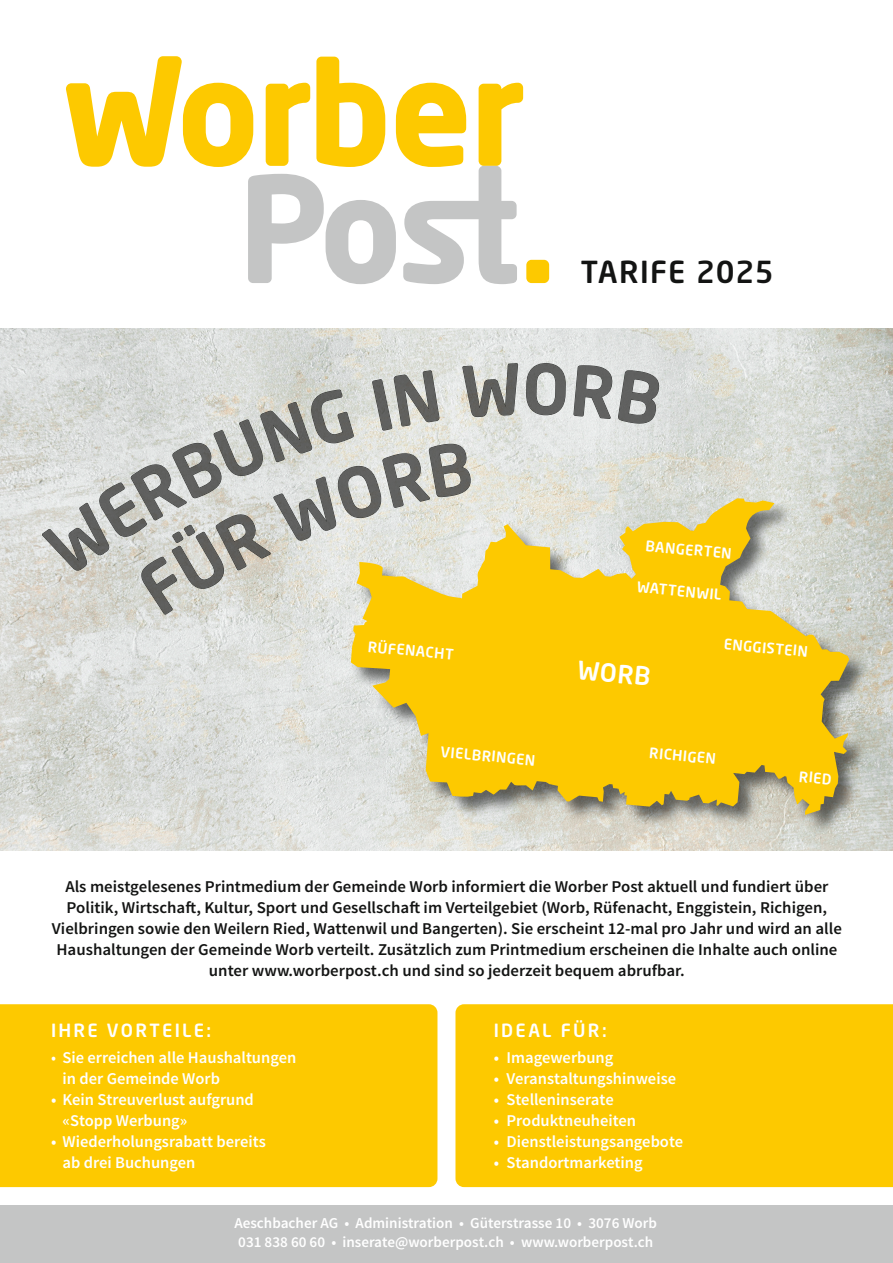
<style>
.page{position:relative;width:893px;height:1263px;background:#fff}
.page>*{position:absolute;margin:0;border:0;box-sizing:border-box;transform-origin:0 0}
.t1{font:500 30px "Neo Sans Pro";letter-spacing:.03em;color:#131413}
.t2{font:500 25.05px "Neo Sans Pro";color:#fff}
.t3{font:500 18px "Neo Sans Pro";letter-spacing:.125em;color:#fff}
.t4{font:600 16.5px/21px "Source Sans Pro";color:#131413;text-align:center}
.t5{font:600 16.5px/21px "Source Sans Pro";color:#fff}
.t6{font:600 15.15px/19.5px "Source Sans Pro";color:#fff}
.t7{font:500 14.4px "Neo Sans Pro";color:#fff}
.s1{font-weight:400}
</style>
<div class="page">
<img style="left:0;top:328px;width:893px;height:440px">
<svg style="left:0;top:768px;width:893px;height:83px"></svg>
<div style="left:0;top:1205px;width:893px;height:58px;background:#c4c5c5"></div>
<div style="left:0;top:1004px;width:437px;height:183px;background:#fdc900"></div>
<div style="left:455px;top:1004px;width:438px;height:183px;background:#fdc900"></div>
<svg style="left:66px;top:56px;width:483px;height:228px"></svg>
<div style="left:351px;top:498px;width:519px;height:337px;background:#131413;opacity:.6"></div>
<svg style="left:351px;top:498px;width:498px;height:317px;fill:#fdc900"></svg>
<svg style="left:526px;top:363px;width:40px;height:52px"></svg>
<svg style="left:574px;top:365px;width:87px;height:61px"></svg>
<svg style="left:42px;top:364px;width:478px;height:251px"></svg>
<h1 class="t1" style="left:581px;top:253px;width:194px">TARIFE 2025</h1>
<p class="t7" style="left:646px;top:537px;width:88px;rotate:5deg">BANGERTEN</p>
<p class="t7" style="left:638px;top:578px;width:86px;rotate:5deg">WATTENWIL</p>
<p class="t7" style="left:369px;top:637px;width:87px;rotate:5deg">RÜFENACHT</p>
<p class="t7" style="left:725px;top:635px;width:86px;rotate:5deg">ENGGISTEIN</p>
<h2 class="t2" style="left:579px;top:654px;width:74px;rotate:5deg">WORB</h2>
<p class="t7" style="left:442px;top:743px;width:96px;rotate:5deg">VIELBRINGEN</p>
<p class="t7" style="left:650px;top:744px;width:68px;rotate:5deg">RICHIGEN</p>
<p class="t7" style="left:800px;top:767px;width:34px;rotate:5deg">RIED</p>
<p class="t4" style="left:52px;top:876px;width:791px">Als meistgelesenes Printmedium der Gemeinde Worb informiert die Worber Post aktuell und fundiert über Politik, Wirtschaft, Kultur, Sport und Gesellschaft im Verteilgebiet (Worb, Rüfenacht, Enggistein, Richigen, Vielbringen sowie den Weilern Ried, Wattenwil und Bangerten). Sie erscheint 12-mal pro Jahr und wird an alle Haushaltungen der Gemeinde Worb verteilt. Zusätzlich zum Printmedium erscheinen die Inhalte auch online unter www.worberpost.ch und sind so jederzeit bequem abrufbar.</p>
<p class="t3" style="left:51px;top:1019px;width:162px">IHRE VORTEILE:</p>
<p class="t5" style="left:63px;top:1047px;width:235px;text-indent:-11px"><span class="s1">•</span> Sie erreichen alle Haushaltungen in der Gemeinde Worb</p>
<p class="t5" style="left:63px;top:1089px;width:193px;text-indent:-11px">• Kein Streuverlust aufgrund «Stopp Werbung»</p>
<p class="t5" style="left:63px;top:1131px;width:205px;text-indent:-11px">• Wiederholungsrabatt bereits ab drei Buchungen</p>
<p class="t3" style="left:494px;top:1019px;width:114px">IDEAL FÜR:</p>
<p class="t5" style="left:494px;top:1047px;width:121px">• Imagewerbung</p>
<p class="t5" style="left:494px;top:1068px;width:184px">• Veranstaltungshinweise</p>
<p class="t5" style="left:494px;top:1089px;width:121px">• Stelleninserate</p>
<p class="t5" style="left:494px;top:1110px;width:144px">• Produktneuheiten</p>
<p class="t5" style="left:494px;top:1131px;width:191px">• Dienstleistungsangebote</p>
<p class="t5" style="left:494px;top:1152px;width:150px">• Standortmarketing</p>
<p class="t6" style="left:234px;top:1213px;width:424px">Aeschbacher AG • Administration • Güterstrasse 10 • 3076 Worb<br>031 838 60 60 • inserate@worberpost.ch • www.worberpost.ch</p>
</div>
